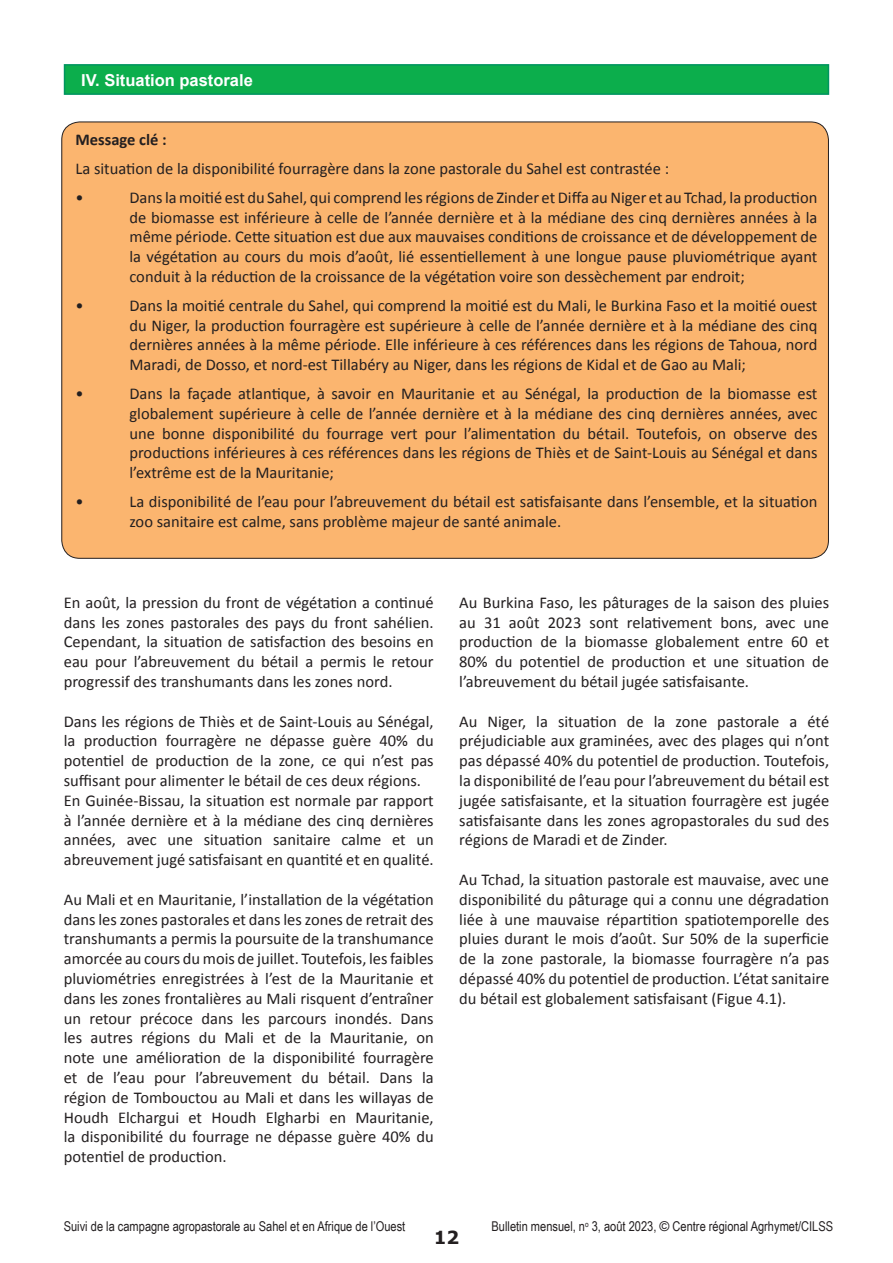
<style>
.page{position:relative;width:893px;height:1263px;background:#fff}
.page>*{position:absolute;margin:0;border:0;box-sizing:border-box;transform-origin:0 0}
.t1{font:700 18px "Verdana";color:#231f20}
.Body{font:16.5px/19.8px "Calibri";color:#231f20;text-align:justify}
.header1{font:700 16.5px "Arial";color:#fff}
.Body-2{font:700 16.5px "Calibri";color:#231f20}
.t2{font:13.5px "Arial Narrow";color:#231f20}
.s1{font-family:"Arial"}
</style>
<div class="page">
<div style="left:62px;top:122px;width:766px;height:436px;background:#fbb56f;border-radius:18px"></div>
<div style="left:64px;top:64px;width:765px;height:31px;background:#0cae4c;border:2px solid #009560"></div>
<p class="header1" style="left:81px;top:68px;width:173px">IV. Situation pastorale</p>
<p class="Body-2" style="left:75px;top:128px;width:93px">Message clé :</p>
<p class="Body" style="left:75px;top:158px;width:595px">La situation de la disponibilité fourragère dans la zone pastorale du Sahel est contrastée :</p>
<p class="Body" style="left:75px;top:187px;width:10px">•</p>
<p class="Body" style="left:129px;top:187px;width:689px">Dans la moitié est du Sahel, qui comprend les régions de Zinder et Diffa au Niger et au Tchad, la production de biomasse est inférieure à celle de l’année dernière et à la médiane des cinq dernières années à la même période. Cette situation est due aux mauvaises conditions de croissance et de développement de la végétation au cours du mois d’août, lié essentiellement à une longue pause pluviométrique ayant conduit à la réduction de la croissance de la végétation voire son dessèchement par endroit;</p>
<p class="Body" style="left:75px;top:295px;width:10px">•</p>
<p class="Body" style="left:129px;top:295px;width:689px">Dans la moitié centrale du Sahel, qui comprend la moitié est du Mali, le Burkina Faso et la moitié ouest du Niger, la production fourragère est supérieure à celle de l’année dernière et à la médiane des cinq dernières années à la même période. Elle inférieure à ces références dans les régions de Tahoua, nord Maradi, de Dosso, et nord-est Tillabéry au Niger, dans les régions de Kidal et de Gao au Mali;</p>
<p class="Body" style="left:75px;top:383px;width:10px">•</p>
<p class="Body" style="left:129px;top:383px;width:689px">Dans la façade atlantique, à savoir en Mauritanie et au Sénégal, la production de la biomasse est globalement supérieure à celle de l’année dernière et à la médiane des cinq dernières années, avec une bonne disponibilité du fourrage vert pour l’alimentation du bétail. Toutefois, on observe des productions inférieures à ces références dans les régions de Thiès et de Saint-Louis au Sénégal et dans l’extrême est de la Mauritanie;</p>
<p class="Body" style="left:75px;top:491px;width:10px">•</p>
<p class="Body" style="left:129px;top:491px;width:689px">La disponibilité de l’eau pour l’abreuvement du bétail est satisfaisante dans l’ensemble, et la situation zoo sanitaire est calme, sans problème majeur de santé animale.</p>
<p class="Body" style="left:64px;top:592px;width:371px">En août, la pression du front de végétation a continué dans les zones pastorales des pays du front sahélien.<br>Cependant, la situation de satisfaction des besoins en eau pour l’abreuvement du bétail a permis le retour progressif des transhumants dans les zones nord.</p>
<p class="Body" style="left:64px;top:711px;width:371px">Dans les régions de Thiès et de Saint-Louis au Sénégal, la production fourragère ne dépasse guère 40% du potentiel de production de la zone, ce qui n’est pas suffisant pour alimenter le bétail de ces deux régions.</p>
<p class="Body" style="left:64px;top:790px;width:371px">En Guinée-Bissau, la situation est normale par rapport à l’année dernière et à la médiane des cinq dernières années, avec une situation sanitaire calme et un abreuvement jugé satisfaisant en quantité et en qualité.</p>
<p class="Body" style="left:64px;top:889px;width:371px">Au Mali et en Mauritanie, l’installation de la végétation dans les zones pastorales et dans les zones de retrait des transhumants a permis la poursuite de la transhumance amorcée au cours du mois de juillet. Toutefois, les faibles pluviométries enregistrées à l’est de la Mauritanie et dans les zones frontalières au Mali risquent d’entraîner un retour précoce dans les parcours inondés. Dans les autres régions du Mali et de la Mauritanie, on note une amélioration de la disponibilité fourragère et de l’eau pour l’abreuvement du bétail. Dans la région de Tombouctou au Mali et dans les willayas de Houdh Elchargui et Houdh Elgharbi en Mauritanie, la disponibilité du fourrage ne dépasse guère 40% du potentiel de production.</p>
<p class="Body" style="left:459px;top:592px;width:371px">Au Burkina Faso, les pâturages de la saison des pluies au 31 août 2023 sont relativement bons, avec une production de la biomasse globalement entre 60 et 80% du potentiel de production et une situation de l’abreuvement du bétail jugée satisfaisante.</p>
<p class="Body" style="left:459px;top:711px;width:371px">Au Niger, la situation de la zone pastorale a été préjudiciable aux graminées, avec des plages qui n’ont pas dépassé 40% du potentiel de production. Toutefois, la disponibilité de l’eau pour l’abreuvement du bétail est jugée satisfaisante, et la situation fourragère est jugée satisfaisante dans les zones agropastorales du sud des régions de Maradi et de Zinder.</p>
<p class="Body" style="left:459px;top:869px;width:371px">Au Tchad, la situation pastorale est mauvaise, avec une disponibilité du pâturage qui a connu une dégradation liée à une mauvaise répartition spatiotemporelle des pluies durant le mois d’août. Sur 50% de la superficie de la zone pastorale, la biomasse fourragère n’a pas dépassé 40% du potentiel de production. L’état sanitaire du bétail est globalement satisfaisant (Figue 4.1).</p>
<p class="t2" style="left:64px;top:1217px;width:343px">Suivi de la campagne agropastorale au Sahel et en Afrique de l’Ouest</p>
<p class="t2" style="left:492px;top:1217px;width:343px">Bulletin mensuel, n<sup>o</sup> 3, août 2023, <span class="s1">©</span> Centre régional Agrhymet/CILSS</p>
<p class="t1" style="left:434px;top:1225px;width:27px">12</p>
</div>
